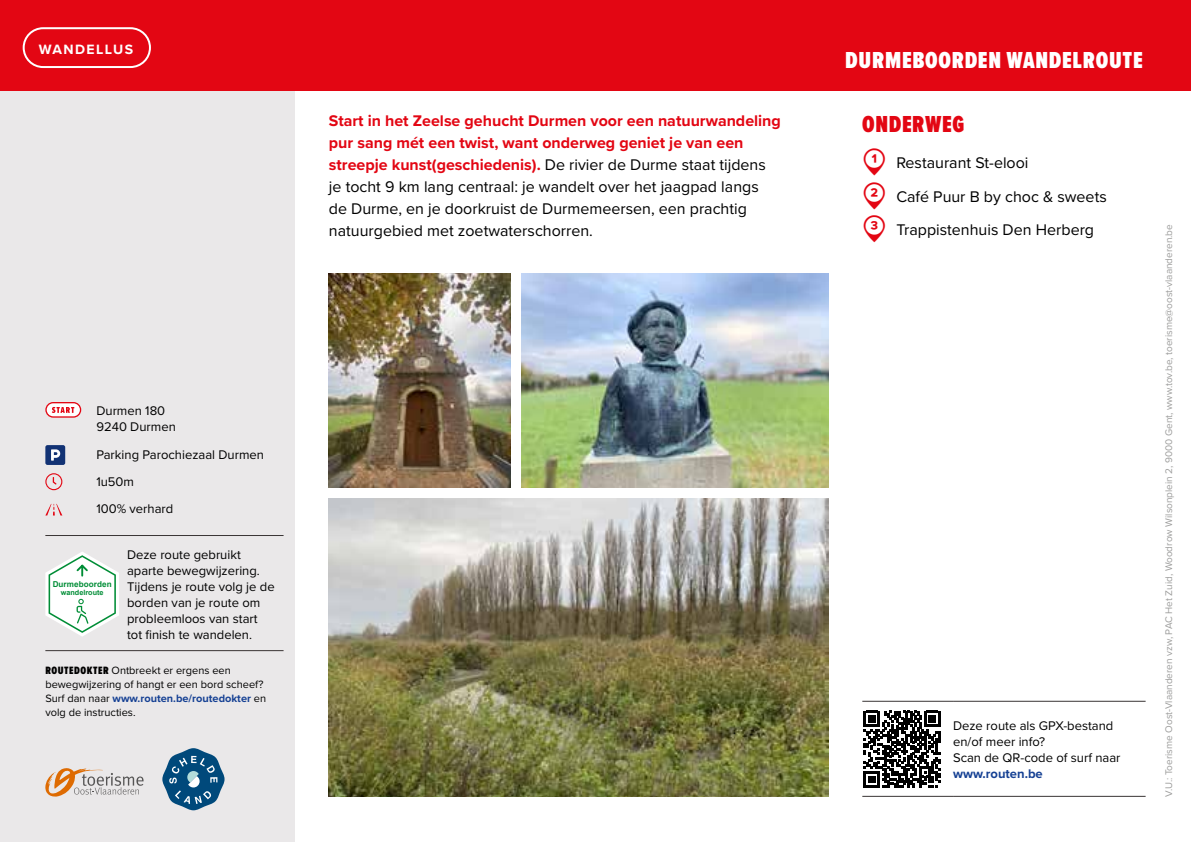
<style>
.page{position:relative;width:1191px;height:842px;background:#fff}
.page>*{position:absolute;margin:0;border:0;box-sizing:border-box;transform-origin:0 0}
.t1{font:900 24px "Proxima Nova Ex Cn";letter-spacing:.03em;color:#fff}
.t2{font:900 24px "Proxima Nova Ex Cn";letter-spacing:.025em;color:#e30613}
.t3{font:16px/22px "Proxima Nova";color:#000}
.t4{font:700 14px "Proxima Nova";letter-spacing:.1em;color:#fff}
.t5{font:13px/16px "Proxima Nova";color:#000}
.t6{font:700 13px "Proxima Nova";color:#164194}
.t7{font:11px/14px "Proxima Nova";color:#000}
.t8{font:10px "Proxima Nova";color:#9d9d9c}
.t9{font:700 8.2px "Arial";letter-spacing:.01em;color:#008d36}
.t10{font:700 7.2px "Arial";color:#008d36}
.s1{font-weight:700;color:#e30613}
.s2{font-family:"Proxima Nova Ex Cn";font-weight:900}
.s3{font-weight:700;color:#164194}
.s4{font-family:"Routen poi";font-size:34px;color:#e30613}
</style>
<div class="page">
<div style="left:0;top:0;width:295px;height:842px;background:#eae8e9"></div>
<div style="left:0;top:0;width:1191px;height:91px;background:#e30613"></div>
<img style="left:329px;top:499px;width:499px;height:297px">
<img style="left:329px;top:273px;width:181px;height:214px">
<img style="left:522px;top:273px;width:306px;height:214px">
<hr style="left:45px;top:535px;width:238px;height:1px;background:#393434">
<hr style="left:45px;top:650px;width:238px;height:1px;background:#393434">
<div style="left:46px;top:403px;width:35px;height:14px;background:#fff;border-radius:7px"></div>
<div style="left:45px;top:402px;width:36px;height:16px;border:1px solid #e30613;border-radius:7px"></div>
<svg style="left:52px;top:407px;width:22px;height:6px"></svg>
<svg style="left:45px;top:445px;width:20px;height:20px"></svg>
<svg style="left:45px;top:473px;width:17px;height:17px"></svg>
<svg style="left:45px;top:504px;width:17px;height:11px"></svg>
<svg style="left:45px;top:552px;width:74px;height:84px"></svg>
<div style="left:23px;top:27px;width:128px;height:41px;border:2px solid #fff;border-radius:19px"></div>
<hr style="left:862px;top:701px;width:91px;height:1px;background:#393434">
<hr style="left:953px;top:701px;width:192px;height:1px;background:#393434">
<hr style="left:862px;top:796px;width:91px;height:1px;background:#393434">
<hr style="left:953px;top:796px;width:192px;height:1px;background:#393434">
<svg style="left:863px;top:711px;width:77px;height:76px"></svg>
<svg style="left:45px;top:768px;width:99px;height:28px"></svg>
<svg style="left:162px;top:748px;width:62px;height:62px"></svg>
<p class="t4" style="left:39px;top:39px;width:96px">WANDELLUS</p>
<p class="t3" style="left:329px;top:109px;width:453px"><span class="s1">Start in het Zeelse gehucht Durmen voor een natuurwandeling pur sang mét een twist, want onderweg geniet je van een streepje kunst(geschiedenis).</span> De rivier de Durme staat tijdens je tocht 9 km lang centraal: je wandelt over het jaagpad langs de Durme, en je doorkruist de Durmemeersen, een prachtig natuurgebied met zoetwaterschorren.</p>
<p class="t5" style="left:96px;top:402px;width:81px">Durmen 180<br>9240 Durmen</p>
<p class="t5" style="left:96px;top:440px;width:169px;line-height:27.2px">Parking Parochiezaal Durmen<br>1u50m<br>100% verhard</p>
<p class="t5" style="left:127px;top:546px;width:149px">Deze route gebruikt aparte bewegwijzering.<br>Tijdens je route volg je de borden van je route om probleemloos van start tot finish te wandelen.</p>
<p class="t7" style="left:45px;top:662px;width:222px"><span class="s2">ROUTEDOKTER</span> Ontbreekt er ergens een bewegwijzering of hangt er een bord scheef?<br>Surf dan naar <span class="s3">www.routen.be/routedokter</span> en volg de instructies.</p>
<p class="t9" style="left:53px;top:578px;width:61px">Durmeboorden</p>
<p class="t10" style="left:61px;top:588px;width:44px">wandelroute</p>
<h1 class="t1" style="left:845px;top:43px;width:299px">DURMEBOORDEN WANDELROUTE</h1>
<h1 class="t2" style="left:862px;top:107px;width:104px">ONDERWEG</h1>
<p class="t3" style="left:862px;top:146px;width:246px;line-height:33.2px"><span class="s4">A</span> Restaurant St-elooi<br><span class="s4">B</span> Café Puur B by choc &amp; sweets<br><span class="s4">C</span> Trappistenhuis Den Herberg</p>
<p class="t5" style="left:953px;top:717px;width:169px">Deze route als GPX-bestand en/of meer info?<br>Scan de QR-code of surf naar</p>
<p class="t6" style="left:953px;top:764px;width:91px">www.routen.be</p>
<p class="t8" style="left:1161px;top:797px;width:574px;rotate:-90deg">V.U.: Toerisme Oost-Vlaanderen vzw, PAC Het Zuid, Woodrow Wilsonplein 2, 9000 Gent, www.tov.be, toerisme@oost-vlaanderen.be</p>
</div>
